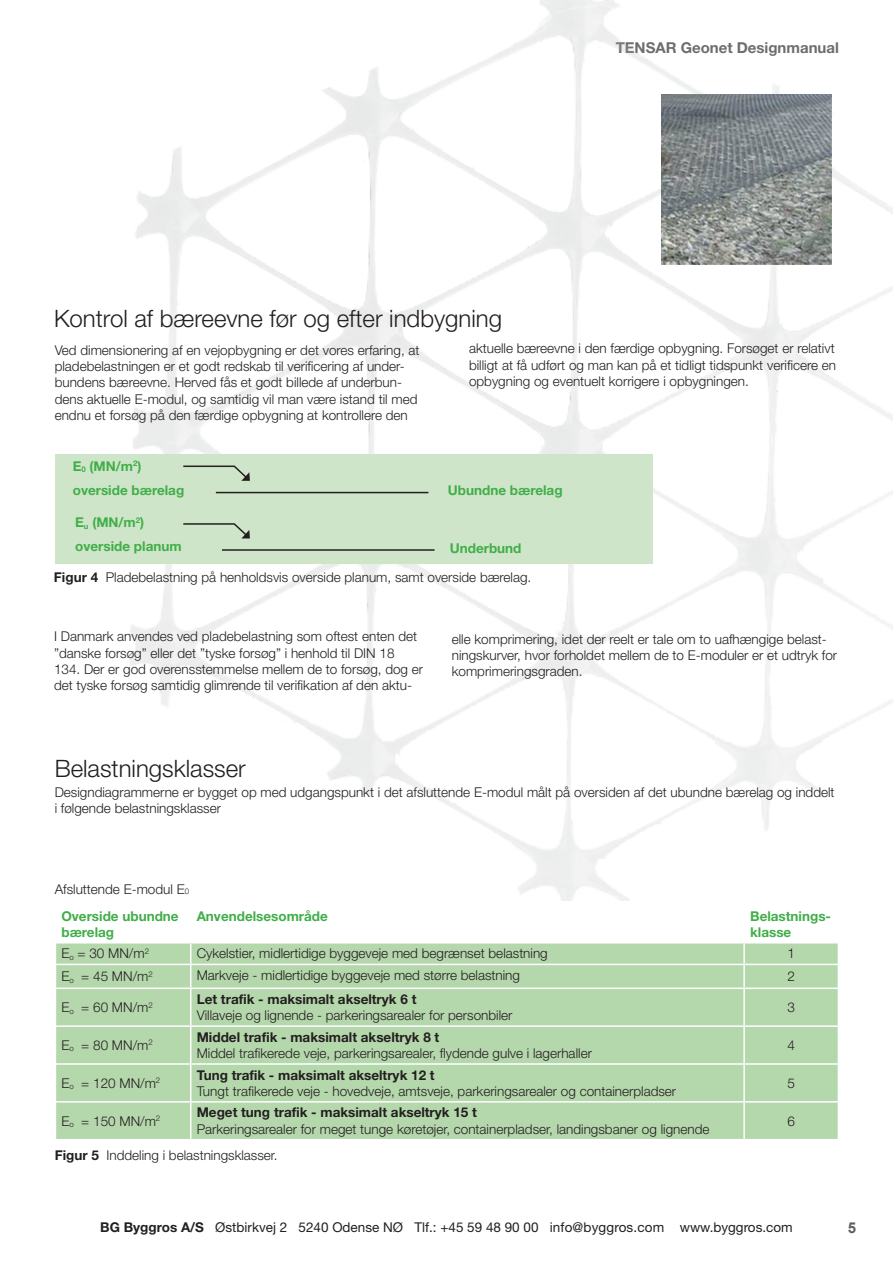
<style>
.page{position:relative;width:893px;height:1263px;background:#fff}
.page>*{position:absolute;margin:0;border:0;box-sizing:border-box;transform-origin:0 0}
.t1{font:300 24px "Helvetica Neue LT Pro";color:#231f20}
.t2{font:700 15px "Helvetica Neue LT Pro";color:#6c6d70}
.t3{font:700 15px "Arial";color:#5f5f62}
.t4{font:300 13.5px/16.2px "Helvetica Neue LT Pro";color:#231f20}
.t5{font:700 13.5px "Helvetica Neue LT Pro";color:#231f20}
.t6{font:700 13.5px/24px "Helvetica Neue LT Pro";color:#40ae49}
.t7{font:13.5px "Helvetica Neue LT Pro";color:#231f20}
.s1{font-weight:700}
.s2{font-size:7.8px}
.s3{font-weight:700;color:#40ae49}
</style>
<div class="page">
<img style="left:125px;top:0;width:768px;height:900px">
<div style="left:55px;top:455px;width:598px;height:109px;background:#cfe5c9"></div>
<svg style="left:183px;top:523px;width:67px;height:15px"></svg>
<svg style="left:183px;top:465px;width:67px;height:16px"></svg>
<hr style="left:216px;top:492px;width:212px;height:1px;background:#231f20">
<hr style="left:222px;top:549px;width:213px;height:2px;background:#231f20">
<div style="left:56px;top:943px;width:782px;height:196px;background:#b5d7ac"></div>
<hr style="left:743px;top:943px;width:2px;height:21px;background:#fff">
<hr style="left:55px;top:964px;width:136px;height:1px;background:#fff">
<hr style="left:191px;top:964px;width:553px;height:1px;background:#fff">
<svg style="left:190px;top:943px;width:1px;height:44px"></svg>
<hr style="left:744px;top:964px;width:95px;height:1px;background:#fff">
<hr style="left:743px;top:965px;width:2px;height:22px;background:#fff">
<hr style="left:55px;top:987px;width:136px;height:2px;background:#fff">
<hr style="left:191px;top:987px;width:553px;height:2px;background:#fff">
<hr style="left:190px;top:989px;width:1px;height:36px;background:#fff">
<hr style="left:744px;top:987px;width:95px;height:2px;background:#fff">
<hr style="left:743px;top:989px;width:2px;height:36px;background:#fff">
<hr style="left:55px;top:1025px;width:136px;height:2px;background:#fff">
<hr style="left:191px;top:1025px;width:553px;height:2px;background:#fff">
<hr style="left:190px;top:1027px;width:1px;height:36px;background:#fff">
<hr style="left:744px;top:1025px;width:95px;height:2px;background:#fff">
<hr style="left:743px;top:1027px;width:2px;height:36px;background:#fff">
<hr style="left:55px;top:1063px;width:136px;height:2px;background:#fff">
<hr style="left:191px;top:1063px;width:553px;height:2px;background:#fff">
<hr style="left:190px;top:1065px;width:1px;height:36px;background:#fff">
<hr style="left:744px;top:1063px;width:95px;height:2px;background:#fff">
<hr style="left:743px;top:1065px;width:2px;height:36px;background:#fff">
<hr style="left:55px;top:1101px;width:136px;height:1px;background:#fff">
<hr style="left:191px;top:1101px;width:553px;height:1px;background:#fff">
<hr style="left:190px;top:1102px;width:1px;height:37px;background:#fff">
<hr style="left:744px;top:1101px;width:95px;height:1px;background:#fff">
<hr style="left:743px;top:1102px;width:2px;height:37px;background:#fff">
<img style="left:661px;top:95px;width:170px;height:170px">
<p class="t2" style="left:616px;top:39px;width:225px">TENSAR Geonet Designmanual</p>
<h1 class="t1" style="left:54px;top:304px;width:450px">Kontrol af bæreevne før og efter indbygning</h1>
<p class="t4" style="left:55px;top:342px;width:366px">Ved dimensionering af en vejopbygning er det vores erfaring, at pladebelastningen er et godt redskab til verificering af under&shy;bundens bæreevne. Herved fås et godt billede af underbun&shy;dens aktuelle E-modul, og samtidig vil man være istand til med endnu et forsøg på den færdige opbygning at kontrollere den</p>
<p class="t4" style="left:469px;top:340px;width:369px;text-align:justify">aktuelle bæreevne i den færdige opbygning. Forsøget er relativt billigt at få udført og man kan på et tidligt tidspunkt verificere en opbygning og eventuelt korrigere i opbygningen.</p>
<p class="t6" style="left:73px;top:453px;width:113px">E<sub>0</sub> (MN/m<sup>2</sup>) overside bærelag</p>
<p class="t6" style="left:75px;top:510px;width:108px">E<sub>u</sub> (MN/m<sup>2</sup>) overside planum</p>
<p class="t6" style="left:448px;top:478px;width:116px">Ubundne bærelag</p>
<p class="t6" style="left:450px;top:536px;width:73px">Underbund</p>
<p class="t4" style="left:54px;top:569px;width:479px"><span class="s1">Figur 4</span> Pladebelastning på henholdsvis overside planum, samt overside bærelag.</p>
<p class="t4" style="left:54px;top:628px;width:371px">I Danmark anvendes ved pladebelastning som oftest enten det ”danske forsøg” eller det ”tyske forsøg” i henhold til DIN 18<br>134. Der er god overensstemmelse mellem de to forsøg, dog er det tyske forsøg samtidig glimrende til verifikation af den aktu-</p>
<p class="t4" style="left:452px;top:630px;width:387px">elle komprimering, idet der reelt er tale om to uafhængige belast&shy;ningskurver, hvor forholdet mellem de to E-moduler er et udtryk for komprimeringsgraden.</p>
<h1 class="t1" style="left:55px;top:753px;width:193px">Belastningsklasser</h1>
<p class="t4" style="left:55px;top:784px;width:781px">Designdiagrammerne er bygget op med udgangspunkt i det afsluttende E-modul målt på oversiden af det ubundne bærelag og inddelt i følgende belastningsklasser</p>
<p class="t4" style="left:55px;top:875px;width:136px;line-height:26.7px;text-align:center">Afsluttende E-modul E<span class="s2">0<br></span><span class="s3">Overside ubundne</span></p>
<p class="t6" style="left:61px;top:920px;width:54px">bærelag</p>
<p class="t6" style="left:197px;top:903px;width:133px">Anvendelsesområde</p>
<p class="t6" style="left:750px;top:907px;width:82px;line-height:16.2px">Belastnings&shy;klasse</p>
<p class="t4" style="left:61px;top:945px;width:89px">E<sub>o</sub> = 30 MN/m<sup>2</sup></p>
<p class="t4" style="left:197px;top:945px;width:353px">Cykelstier, midlertidige byggeveje med begrænset belastning</p>
<p class="t4" style="left:787px;top:945px;width:9px">1</p>
<p class="t4" style="left:61px;top:968px;width:93px">E<sub>o</sub> = 45 MN/m<sup>2</sup></p>
<p class="t4" style="left:197px;top:967px;width:325px">Markveje - midlertidige byggeveje med større belastning</p>
<p class="t4" style="left:787px;top:968px;width:9px">2</p>
<p class="t4" style="left:61px;top:999px;width:93px">E<sub>o</sub> = 60 MN/m<sup>2</sup></p>
<p class="t5" style="left:197px;top:991px;width:221px">Let trafik - maksimalt akseltryk 6 t</p>
<p class="t4" style="left:197px;top:1007px;width:317px">Villaveje og lignende - parkeringsarealer for personbiler</p>
<p class="t4" style="left:787px;top:999px;width:9px">3</p>
<p class="t4" style="left:61px;top:1037px;width:93px">E<sub>o</sub> = 80 MN/m<sup>2</sup></p>
<p class="t4" style="left:61px;top:1074px;width:100px">E<sub>o</sub> = 120 MN/m<sup>2</sup></p>
<p class="t4" style="left:61px;top:1112px;width:100px">E<sub>o</sub> = 150 MN/m<sup>2</sup></p>
<p class="t5" style="left:197px;top:1029px;width:244px">Middel trafik - maksimalt akseltryk 8 t</p>
<p class="t4" style="left:197px;top:1045px;width:397px">Middel trafikerede veje, parkeringsarealer, flydende gulve i lagerhaller</p>
<p class="t5" style="left:197px;top:1066px;width:239px">Tung trafik - maksimalt akseltryk 12 t</p>
<p class="t4" style="left:197px;top:1083px;width:481px">Tungt trafikerede veje - hovedveje, amtsveje, parkeringsarealer og containerpladser</p>
<p class="t5" style="left:197px;top:1104px;width:282px">Meget tung trafik - maksimalt akseltryk 15 t</p>
<p class="t4" style="left:197px;top:1120px;width:514px">Parkeringsarealer for meget tunge køretøjer, containerpladser, landingsbaner og lignende</p>
<p class="t4" style="left:55px;top:1146px;width:225px"><span class="s1">Figur 5</span> Inddeling i belastningsklasser.</p>
<p class="t4" style="left:787px;top:1037px;width:9px">4</p>
<p class="t4" style="left:787px;top:1074px;width:9px">5</p>
<p class="t4" style="left:787px;top:1112px;width:9px">6</p>
<p class="t7" style="left:100px;top:1219px;width:694px"><span class="s1">BG Byggros A/S</span> Østbirkvej 2 5240 Odense NØ Tlf.: +45 59 48 90 00 info@byggros.com www.byggros.com</p>
<p class="t3" style="left:848px;top:1217px;width:10px">5</p>
</div>
